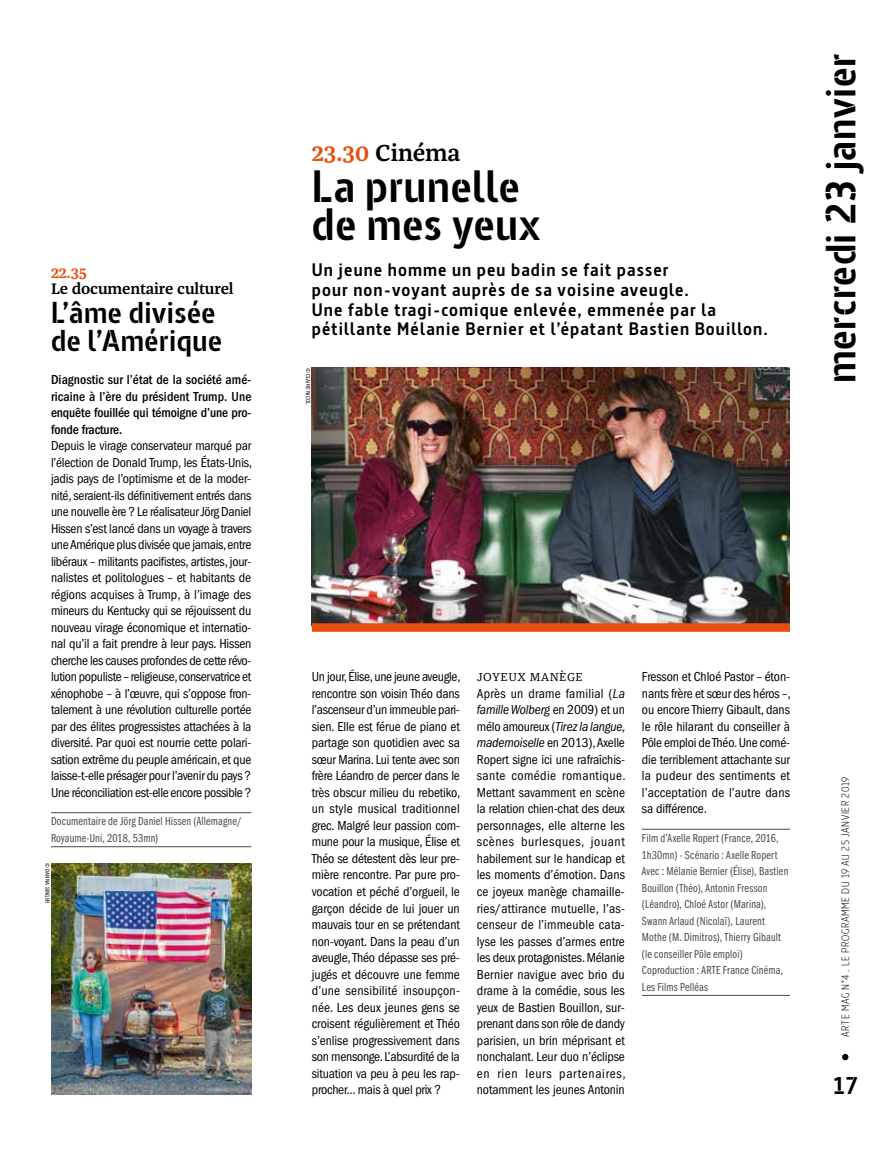
<style>
.page{position:relative;width:893px;height:1149px;background:#fff}
.page>*{position:absolute;margin:0;border:0;box-sizing:border-box;transform-origin:0 0}
.t1{font:700 45px/37.5px "Barna Stencil";letter-spacing:.015em;color:#000}
.t2{font:700 42px "Barna Stencil";letter-spacing:.015em;color:#000}
.t3{font:700 30px/28.5px "Barna Stencil";letter-spacing:.02em;color:#000}
.t4{font:700 24.15px "Barna Stencil";color:#000}
.t5{font:600 24px "Franziska OT";letter-spacing:-.01em;color:#000}
.t6{font:700 18px/19.5px "Barna";letter-spacing:.06em;color:#000}
.t7{font:600 15.75px "Franziska OT";letter-spacing:-.01em;color:#000}
.t8{font:600 15.75px "Franziska OT";color:#e94e0f}
.t9{font:condensed 13.5px/16.5px "ITC Franklin Gothic Std";letter-spacing:-.01em;color:#000;text-align:justify}
.t10{font:500 condensed 13.5px/16.5px "ITC Franklin Gothic Std";letter-spacing:-.01em;color:#000;text-align:justify}
.t11{font:12px/16.5px "ITC Franklin Gothic Std Bk Cp";letter-spacing:.015em;color:#4a4a49}
.t12{font:12px "Franziska OT";letter-spacing:.045em;color:#000}
.t13{font:300 10.5px "Barna";letter-spacing:.065em;color:#000}
.t14{font:condensed 6px "ITC Franklin Gothic Std";color:#000}
.s1{color:#e94e0f}
.s2{font-style:italic}
</style>
<div class="page">
<svg style="left:842px;top:1053px;width:6px;height:6px"></svg>
<img style="left:312px;top:367px;width:478px;height:256px">
<div style="left:312px;top:623px;width:478px;height:8px;background:#e94e0f"></div>
<hr style="left:51px;top:812px;width:200px;height:1px;background:#4a4a49">
<hr style="left:51px;top:846px;width:200px;height:1px;background:#4a4a49">
<hr style="left:642px;top:828px;width:148px;height:1px;background:#4a4a49">
<hr style="left:642px;top:994px;width:148px;height:1px;background:#4a4a49">
<img style="left:51px;top:863px;width:200px;height:231px">
<p class="t8" style="left:51px;top:263px;width:38px">22.35</p>
<p class="t7" style="left:51px;top:279px;width:184px">Le documentaire culturel</p>
<h3 class="t3" style="left:51px;top:298px;width:173px">L’âme divisée de l’Amérique</h3>
<p class="t10" style="left:51px;top:371px;width:202px">Diagnostic sur l’état de la société amé&shy;ricaine à l’ère du président Trump. Une enquête fouillée qui témoigne d’une pro&shy;fonde fracture.</p>
<p class="t9" style="left:51px;top:437px;width:203px">Depuis le virage conservateur marqué par l’élection de Donald Trump, les États-Unis, jadis pays de l’optimisme et de la moder&shy;nité, seraient-ils définitivement entrés dans une nouvelle ère ? Le réalisateur Jörg Daniel Hissen s’est lancé dans un voyage à travers une Amérique plus divisée que jamais, entre libéraux – militants pacifistes, artistes, jour&shy;nalistes et politologues – et habitants de régions acquises à Trump, à l’image des mineurs du Kentucky qui se réjouissent du nouveau virage économique et internatio&shy;nal qu’il a fait prendre à leur pays. Hissen cherche les causes profondes de cette révo&shy;lution populiste – religieuse, conservatrice et xénophobe – à l’œuvre, qui s’oppose fron&shy;talement à une révolution culturelle portée par des élites progressistes attachées à la diversité. Par quoi est nourrie cette polari&shy;sation extrême du peuple américain, et que laisse-t-elle présager pour l’avenir du pays ?<br>Une réconciliation est-elle encore possible ?</p>
<p class="t11" style="left:51px;top:813px;width:192px">Documentaire de Jörg Daniel Hissen (Allemagne/<br>Royaume-Uni, 2018, 53mn)</p>
<p class="t14" style="left:51px;top:862px;width:42px;rotate:90deg">© DANNA SINGER</p>
<h3 class="t5" style="left:312px;top:138px;width:150px"><span class="s1">23.30</span> Cinéma</h3>
<h1 class="t1" style="left:312px;top:168px;width:230px">La prunelle de mes yeux</h1>
<h3 class="t6" style="left:312px;top:260px;width:457px">Un jeune homme un peu badin se fait passer<br>pour non-voyant auprès de sa voisine aveugle.<br>Une fable tragi-comique enlevée, emmenée par la pétillante Mélanie Bernier et l’épatant Bastien Bouillon.</h3>
<p class="t14" style="left:312px;top:367px;width:38px;rotate:90deg">© CLAIRE NICOL</p>
<h2 class="t2" style="left:815px;top:383px;width:331px;rotate:-90deg">mercredi 23 janvier</h2>
<p class="t9" style="left:312px;top:668px;width:150px">Un jour, Élise, une jeune aveugle, rencontre son voisin Théo dans l’ascenseur d’un immeuble pari&shy;sien. Elle est férue de piano et partage son quotidien avec sa sœur Marina. Lui tente avec son frère Léandro de percer dans le très obscur milieu du rebetiko, un style musical traditionnel grec. Malgré leur passion com&shy;mune pour la musique, Élise et Théo se détestent dès leur pre&shy;mière rencontre. Par pure pro&shy;vocation et péché d’orgueil, le garçon décide de lui jouer un mauvais tour en se prétendant non-voyant. Dans la peau d’un aveugle, Théo dépasse ses pré&shy;jugés et découvre une femme d’une sensibilité insoupçon&shy;née. Les deux jeunes gens se croisent régulièrement et Théo s’enlise progressivement dans son mensonge. L’absurdité de la situation va peu à peu les rap&shy;procher... mais à quel prix ?</p>
<p class="t12" style="left:477px;top:670px;width:107px">JOYEUX MANÈGE</p>
<p class="t9" style="left:477px;top:685px;width:150px">Après un drame familial (<span class="s2">La famille Wolberg</span> en 2009) et un mélo amoureux (<span class="s2">Tirez la langue, mademoiselle</span> en 2013), Axelle Ropert signe ici une rafraîchis&shy;sante comédie romantique.<br>Mettant savamment en scène la relation chien-chat des deux personnages, elle alterne les scènes burlesques, jouant habilement sur le handicap et les moments d’émotion. Dans ce joyeux manège chamaille&shy;ries/attirance mutuelle, l’as&shy;censeur de l’immeuble cata&shy;lyse les passes d’armes entre les deux protagonistes. Mélanie Bernier navigue avec brio du drame à la comédie, sous les yeux de Bastien Bouillon, sur&shy;prenant dans son rôle de dandy parisien, un brin méprisant et nonchalant. Leur duo n’éclipse en rien leurs partenaires, notamment les jeunes Antonin</p>
<p class="t9" style="left:642px;top:668px;width:150px">Fresson et Chloé Pastor – éton&shy;nants frère et sœur des héros –, ou encore Thierry Gibault, dans le rôle hilarant du conseiller à Pôle emploi de Théo. Une comé&shy;die terriblement attachante sur la pudeur des sentiments et l’acceptation de l’autre dans sa différence.</p>
<p class="t11" style="left:642px;top:829px;width:148px">Film d’Axelle Ropert (France, 2016, 1h30mn) - Scénario : Axelle Ropert Avec : Mélanie Bernier (Élise), Bastien Bouillon (Théo), Antonin Fresson (Léandro), Chloé Astor (Marina), Swann Arlaud (Nicolaï), Laurent Mothe (M. Dimitros), Thierry Gibault (le conseiller Pôle emploi)<br>Coproduction : ARTE France Cinéma, Les Films Pelléas</p>
<p class="t13" style="left:839px;top:1036px;width:262px;rotate:-90deg">ARTE MAG N°4 . LE PROGRAMME DU 19 AU 25 JANVIER 2019</p>
<h3 class="t4" style="left:834px;top:1070px;width:25px">17</h3>
</div>
